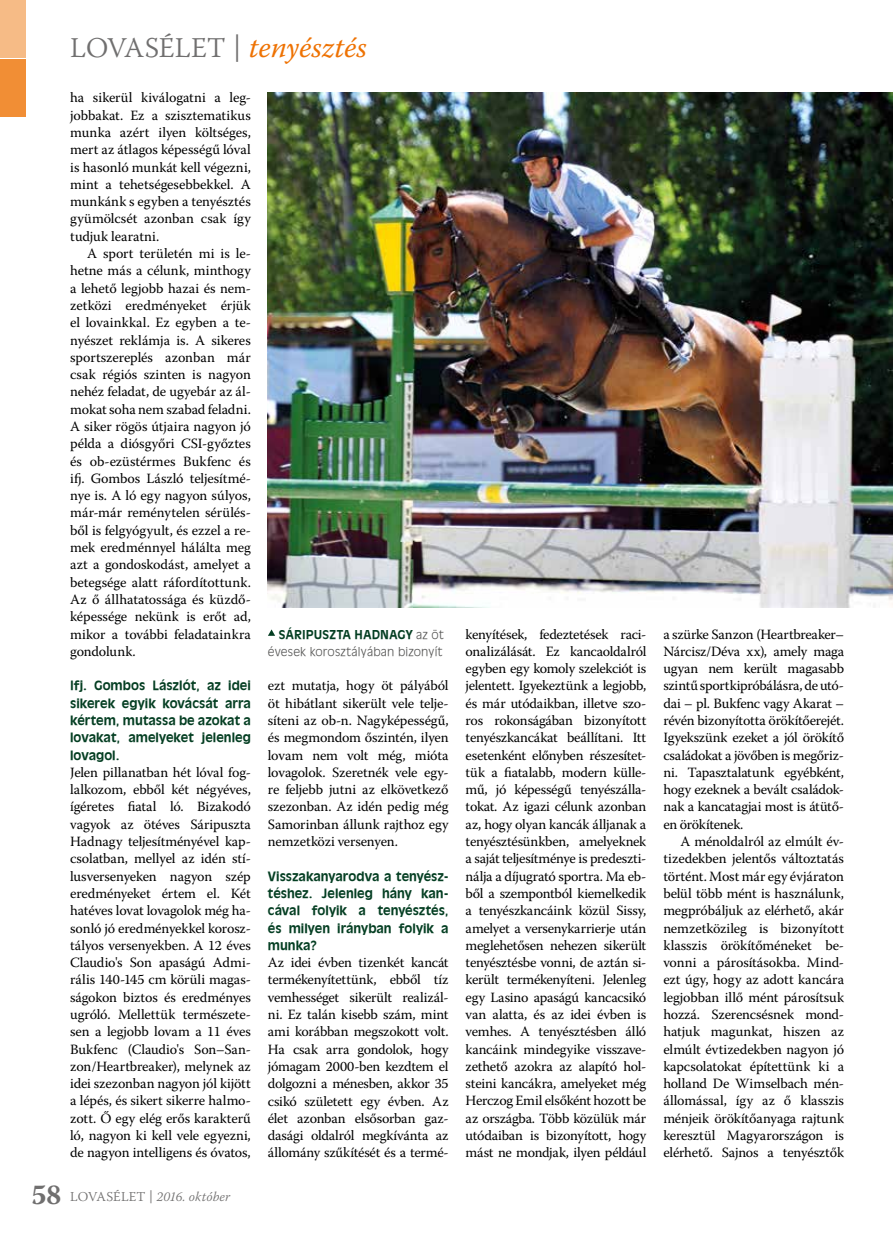
<style>
.page{position:relative;width:893px;height:1234px;background:#fff}
.page>*{position:absolute;margin:0;border:0;box-sizing:border-box;transform-origin:0 0}
.t1{font:300 28.5px "Warnock Pro";color:#706f6f}
.t2{font:14.1px/17.2px "Warnock Pro";letter-spacing:-.01em;color:#000;text-align:justify}
.t3{font:italic 300 13.35px "Warnock Pro";letter-spacing:.015em;color:#706f6f}
.t4{font:12.6px/17.2px "Incised 901 PFL Bold";color:#043e22;text-align:justify}
.t5{font:12px "Incised 901 Lt PFL Normal";letter-spacing:.015em;color:#575756}
.t6{font:12px "Incised 901 PFL Bold";letter-spacing:.02em;color:#043e22}
.s1{font-weight:400;font-style:italic;font-size:29.25px;color:#ee7203}
.s2{font-family:"Incised 901 Lt PFL Normal";color:#575756}
.s3{font-weight:700;font-style:normal;font-size:28.5px}
.s4{font-style:normal;font-size:13.5px}
.s5{font-weight:400;font-style:normal;font-size:13.5px}
</style>
<div class="page">
<div style="left:0;top:60px;width:26px;height:57px;background:#f18e35"></div>
<div style="left:0;top:0;width:26px;height:57px;background:#f6bb86"></div>
<img style="left:268px;top:92px;width:625px;height:515px">
<svg style="left:268px;top:629px;width:7px;height:6px"></svg>
<h1 class="t1" style="left:70px;top:31px;width:298px">LOVASÉLET | <span class="s1">tenyésztés</span></h1>
<p class="t2" style="left:70px;top:89px;width:182px">ha sikerül kiválogatni a leg&shy;jobbakat. Ez a szisztematikus munka azért ilyen költséges, mert az átlagos képességű lóval is hasonló munkát kell végezni, mint a tehetségesebbekkel. A munkánk s egyben a tenyésztés gyümölcsét azonban csak így tudjuk learatni.</p>
<p class="t2" style="left:70px;top:244px;width:182px;text-indent:17px">A sport területén mi is le&shy;hetne más a célunk, minthogy a lehető legjobb hazai és nem&shy;zetközi eredményeket érjük el lovainkkal. Ez egyben a te&shy;nyészet reklámja is. A sikeres sportszereplés azonban már csak régiós szinten is nagyon nehéz feladat, de ugyebár az ál&shy;mokat soha nem szabad feladni.<br>A siker rögös útjaira nagyon jó példa a diósgyőri CSI-győztes és ob-ezüstérmes Bukfenc és ifj. Gombos László teljesítmé&shy;nye is. A ló egy nagyon súlyos, már-már reménytelen sérülés&shy;ből is felgyógyult, és ezzel a re&shy;mek eredménnyel hálálta meg azt a gondoskodást, amelyet a betegsége alatt ráfordítottunk.<br>Az ő állhatatossága és küzdő&shy;képessége nekünk is erőt ad, mikor a további feladatainkra gondolunk.</p>
<p class="t4" style="left:70px;top:677px;width:182px">Ifj. Gombos Lászlót, az idei sikerek egyik kovácsát arra kértem, mutassa be azokat a lovakat, amelyeket jelenleg lovagol.</p>
<p class="t2" style="left:70px;top:763px;width:182px">Jelen pillanatban hét lóval fog&shy;lalkozom, ebből két négyéves, ígéretes fiatal ló. Bizakodó vagyok az ötéves Sáripuszta Hadnagy teljesítményével kap&shy;csolatban, mellyel az idén stí&shy;lusversenyeken nagyon szép eredményeket értem el. Két hatéves lovat lovagolok még ha&shy;sonló jó eredményekkel korosz&shy;tályos versenyekben. A 12 éves Claudio's Son apaságú Admi&shy;rális 140-145 cm körüli magas&shy;ságokon biztos és eredményes ugróló. Mellettük természete&shy;sen a legjobb lovam a 11 éves Bukfenc (Claudio's Son–San&shy;zon/Heartbreaker), melynek az idei szezonban nagyon jól kijött a lépés, és sikert sikerre halmo&shy;zott. Ő egy elég erős karakterű ló, nagyon ki kell vele egyezni, de nagyon intelligens és óvatos,</p>
<p class="t6" style="left:279px;top:626px;width:166px">Sáripuszta Hadnagy <span class="s2">az öt</span></p>
<p class="t5" style="left:268px;top:644px;width:176px">évesek korosztályában bizonyít</p>
<p class="t2" style="left:268px;top:676px;width:182px">ezt mutatja, hogy öt pályából öt hibátlant sikerült vele telje&shy;síteni az ob-n. Nagyképességű, és megmondom őszintén, ilyen lovam nem volt még, mióta lovagolok. Szeretnék vele egy&shy;re feljebb jutni az elkövetkező szezonban. Az idén pedig még Samorinban állunk rajthoz egy nemzetközi versenyen.</p>
<p class="t4" style="left:268px;top:867px;width:182px">Visszakanyarodva a tenyész&shy;téshez. Jelenleg hány kan&shy;cával folyik a tenyésztés, és milyen irányban folyik a munka?</p>
<p class="t2" style="left:268px;top:953px;width:182px">Az idei évben tizenkét kancát termékenyítettünk, ebből tíz vemhességet sikerült realizál&shy;ni. Ez talán kisebb szám, mint ami korábban megszokott volt.<br>Ha csak arra gondolok, hogy jómagam 2000-ben kezdtem el dolgozni a ménesben, akkor 35 csikó született egy évben. Az élet azonban elsősorban gaz&shy;dasági oldalról megkívánta az állomány szűkítését és a termé-</p>
<p class="t3" style="left:31px;top:1187px;width:201px"><span class="s3">58</span> <span class="s4">LOVASÉLET</span> <span class="s5">|</span> 2016. október</p>
<p class="t2" style="left:466px;top:625px;width:182px">kenyítések, fedeztetések raci&shy;onalizálását. Ez kancaoldalról egyben egy komoly szelekciót is jelentett. Igyekeztünk a legjobb, és már utódaikban, illetve szo&shy;ros rokonságában bizonyított tenyészkancákat beállítani. Itt esetenként előnyben részesítet&shy;tük a fiatalabb, modern külle&shy;mű, jó képességű tenyészálla&shy;tokat. Az igazi célunk azonban az, hogy olyan kancák álljanak a tenyésztésünkben, amelyeknek a saját teljesítménye is predeszti&shy;nálja a díjugrató sportra. Ma eb&shy;ből a szempontból kiemelkedik a tenyészkancáink közül Sissy, amelyet a versenykarrierje után meglehetősen nehezen sikerült tenyésztésbe vonni, de aztán si&shy;került termékenyíteni. Jelenleg egy Lasino apaságú kancacsikó van alatta, és az idei évben is vemhes. A tenyésztésben álló kancáink mindegyike visszave&shy;zethető azokra az alapító hol&shy;steini kancákra, amelyeket még Herczog Emil elsőként hozott be az országba. Több közülük már utódaiban is bizonyított, hogy mást ne mondjak, ilyen például</p>
<p class="t2" style="left:663px;top:625px;width:182px">a szürke Sanzon (Heartbreaker– Nárcisz/Déva xx), amely maga ugyan nem került magasabb szintű sportkipróbálásra, de utó&shy;dai – pl. Bukfenc vagy Akarat – révén bizonyította örökítőerejét.<br>Igyekszünk ezeket a jól örökítő családokat a jövőben is megőriz&shy;ni. Tapasztalatunk egyébként, hogy ezeknek a bevált családok&shy;nak a kancatagjai most is átütő&shy;en örökítenek.</p>
<p class="t2" style="left:663px;top:832px;width:182px;text-indent:17px">A ménoldalról az elmúlt év&shy;tizedekben jelentős változtatás történt. Most már egy évjáraton belül több mént is használunk, megpróbáljuk az elérhető, akár nemzetközileg is bizonyított klasszis örökítőméneket be&shy;vonni a párosításokba. Mind&shy;ezt úgy, hogy az adott kancára legjobban illő mént párosítsuk hozzá. Szerencsésnek mond&shy;hatjuk magunkat, hiszen az elmúlt évtizedekben nagyon jó kapcsolatokat építettünk ki a holland De Wimselbach mén&shy;állomással, így az ő klasszis ménjeik örökítőanyaga rajtunk keresztül Magyarországon is elérhető. Sajnos a tenyésztők</p>
</div>
